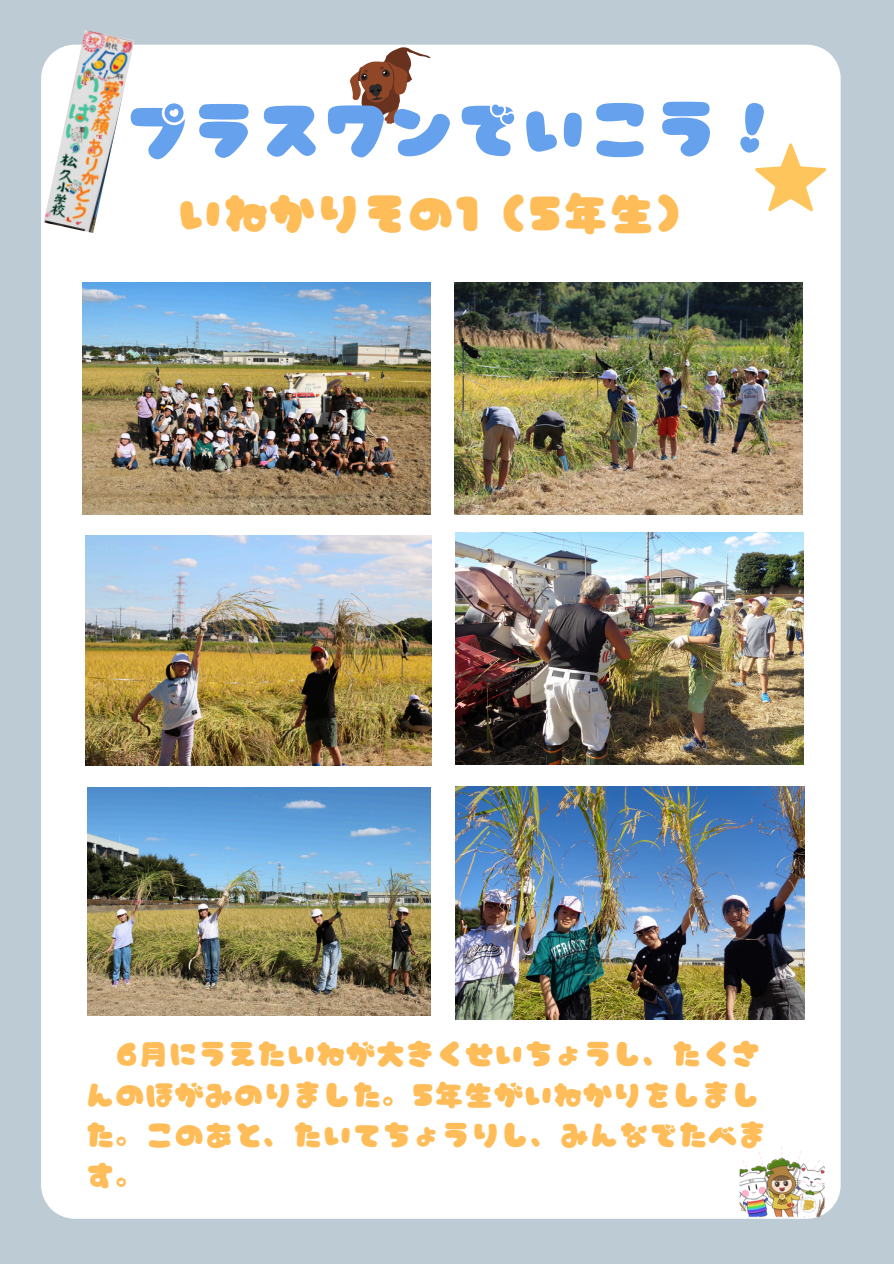
<style>
.page{position:relative;width:894px;height:1264px;background:#fff}
.page>*{position:absolute;margin:0;border:0;box-sizing:border-box;transform-origin:0 0}
.t1{font:66px "Marsh Mallow Pop Heart TTF";color:#65a1ec}
.t2{font:46.2px "Marsh Mallow Pop Heart TTF";color:#ffbd59}
.t3{font:29.7px/40.5px "Marsh Mallow Pop Heart TTF";color:#ffbd59}
</style>
<div class="page">
<div style="left:0;top:0;width:893px;height:1263px;background:#bdccd4"></div>
<div style="left:41px;top:45px;width:799px;height:1173px;background:#fff"></div>
<div style="left:804px;top:895px;width:25px;height:104px;background:#fff"></div>
<img style="left:44px;top:30px;width:90px;height:203px">
<svg style="left:754px;top:143px;width:72px;height:69px;background:#fee7bc"></svg>
<svg style="left:349px;top:47px;width:81px;height:77px;background:#c0a499"></svg>
<img style="left:737px;top:1142px;width:89px;height:76px">
<img style="left:83px;top:283px;width:347px;height:231px">
<img style="left:455px;top:283px;width:347px;height:231px">
<img style="left:85px;top:536px;width:346px;height:229px">
<img style="left:88px;top:787px;width:342px;height:228px">
<img style="left:455px;top:533px;width:348px;height:231px">
<img style="left:455px;top:786px;width:349px;height:233px">
<p class="t1" style="left:125px;top:85px;width:661px">プラスワンでいこう！</p>
<p class="t2" style="left:177px;top:183px;width:525px">いねかりその１（５年生）</p>
<p class="t3" style="left:85px;top:1032px;width:683px;text-indent:30px">６月にうえたいねが大きくせいちょうし、たくさんのほがみのりました。５年生がいねかりをしました。このあと、たいてちょうりし、みんなでたべます。</p>
</div>
